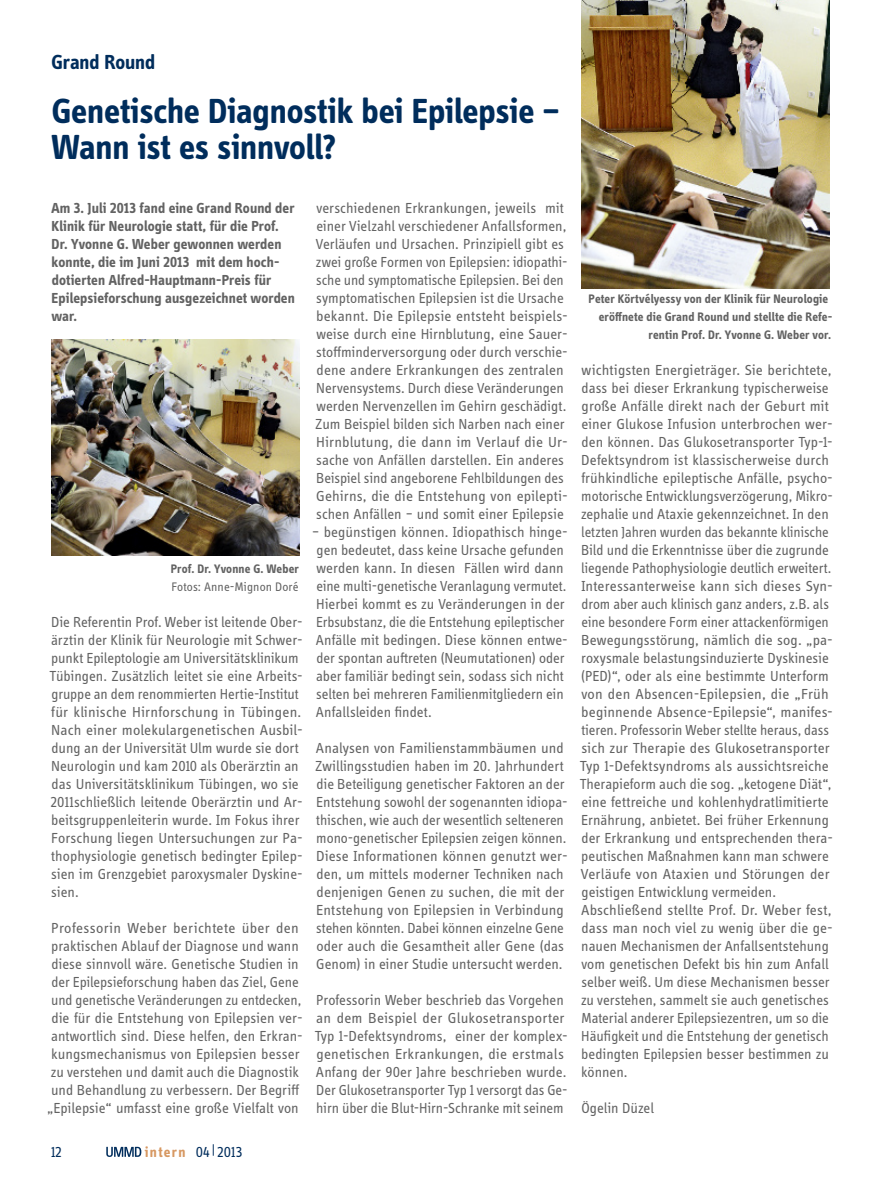
<style>
.page{position:relative;width:893px;height:1191px;background:#fff}
.page>*{position:absolute;margin:0;border:0;box-sizing:border-box;transform-origin:0 0}
.t1{font:700 36px/36px "Info Display OT";letter-spacing:-.005em;color:#002d5c}
.t2{font:700 21px "Info Display OT";color:#002d5c}
.t3{font:15px/18px "Info Display OT";color:#626262}
.t4{font:700 15px/18px "Info Display OT";letter-spacing:.005em;color:#626262}
.t5{font:15px "Info Display OT";color:#002d5c}
.t6{font:700 12.75px "Info Display OT";letter-spacing:.015em;color:#626262}
.t7{font:12.75px "Info Display OT";letter-spacing:.01em;color:#626262}
.s1{font-weight:700;color:#d79862}
</style>
<div class="page">
<img style="left:581px;top:0;width:248px;height:288px">
<img style="left:51px;top:339px;width:248px;height:216px">
<svg style="left:106px;top:1146px;width:35px;height:11px"></svg>
<h2 class="t2" style="left:51px;top:49px;width:105px">Grand Round</h2>
<h1 class="t1" style="left:52px;top:93px;width:510px">Genetische Diagnostik bei Epilepsie –<br>Wann ist es sinnvoll?</h1>
<p class="t4" style="left:51px;top:199px;width:245px">Am 3. Juli 2013 fand eine Grand Round der Klinik für Neurologie statt, für die Prof.<br>Dr. Yvonne G. Weber gewonnen werden konnte, die im Juni 2013 mit dem hoch&shy;dotierten Alfred-Hauptmann-Preis für Epilepsieforschung ausgezeichnet worden war.</p>
<p class="t6" style="left:171px;top:561px;width:130px">Prof. Dr. Yvonne G. Weber</p>
<p class="t7" style="left:171px;top:579px;width:129px">Fotos: Anne-Mignon Doré</p>
<p class="t3" style="left:50px;top:613px;width:255px">Die Referentin Prof. Weber ist leitende Ober&shy;ärztin der Klinik für Neurologie mit Schwer&shy;punkt Epileptologie am Universitätsklinikum Tübingen. Zusätzlich leitet sie eine Arbeits&shy;gruppe an dem renommierten Hertie-Institut für klinische Hirnforschung in Tübingen.<br>Nach einer molekulargenetischen Ausbil&shy;dung an der Universität Ulm wurde sie dort Neurologin und kam 2010 als Oberärztin an das Universitätsklinikum Tübingen, wo sie 2011schließlich leitende Oberärztin und Ar&shy;beitsgruppenleiterin wurde. Im Fokus ihrer Forschung liegen Untersuchungen zur Pa&shy;thophysiologie genetisch bedingter Epilep&shy;sien im Grenzgebiet paroxysmaler Dyskine&shy;sien.</p>
<p class="t3" style="left:47px;top:919px;width:257px">Professorin Weber berichtete über den praktischen Ablauf der Diagnose und wann diese sinnvoll wäre. Genetische Studien in der Epilepsieforschung haben das Ziel, Gene und genetische Veränderungen zu entdecken, die für die Entstehung von Epilepsien ver&shy;antwortlich sind. Diese helfen, den Erkran&shy;kungsmechanismus von Epilepsien besser zu verstehen und damit auch die Diagnostik und Behandlung zu verbessern. Der Begriff „Epilepsie“ umfasst eine große Vielfalt von</p>
<p class="t3" style="left:315px;top:199px;width:254px">verschiedenen Erkrankungen, jeweils mit einer Vielzahl verschiedener Anfallsformen, Verläufen und Ursachen. Prinzipiell gibt es zwei große Formen von Epilepsien: idiopathi&shy;sche und symptomatische Epilepsien. Bei den symptomatischen Epilepsien ist die Ursache bekannt. Die Epilepsie entsteht beispiels&shy;weise durch eine Hirnblutung, eine Sauer&shy;stoffminderversorgung oder durch verschie&shy;dene andere Erkrankungen des zentralen Nervensystems. Durch diese Veränderungen werden Nervenzellen im Gehirn geschädigt.<br>Zum Beispiel bilden sich Narben nach einer Hirnblutung, die dann im Verlauf die Ur&shy;sache von Anfällen darstellen. Ein anderes Beispiel sind angeborene Fehlbildungen des Gehirns, die die Entstehung von epilepti&shy;schen Anfällen – und somit einer Epilepsie</p>
<p class="t3" style="left:312px;top:523px;width:257px">– begünstigen können. Idiopathisch hinge&shy;gen bedeutet, dass keine Ursache gefunden werden kann. In diesen Fällen wird dann eine multi-genetische Veranlagung vermutet.<br>Hierbei kommt es zu Veränderungen in der Erbsubstanz, die die Entstehung epileptischer Anfälle mit bedingen. Diese können entwe&shy;der spontan auftreten (Neumutationen) oder aber familiär bedingt sein, sodass sich nicht selten bei mehreren Familienmitgliedern ein Anfallsleiden findet.</p>
<p class="t3" style="left:315px;top:739px;width:254px">Analysen von Familienstammbäumen und Zwillingsstudien haben im 20. Jahrhundert die Beteiligung genetischer Faktoren an der Entstehung sowohl der sogenannten idiopa&shy;thischen, wie auch der wesentlich selteneren mono-genetischer Epilepsien zeigen können.<br>Diese Informationen können genutzt wer&shy;den, um mittels moderner Techniken nach denjenigen Genen zu suchen, die mit der Entstehung von Epilepsien in Verbindung stehen könnten. Dabei können einzelne Gene oder auch die Gesamtheit aller Gene (das Genom) in einer Studie untersucht werden.</p>
<p class="t3" style="left:315px;top:991px;width:255px">Professorin Weber beschrieb das Vorgehen an dem Beispiel der Glukosetransporter Typ 1-Defektsyndroms, einer der komplex&shy;genetischen Erkrankungen, die erstmals Anfang der 90er Jahre beschrieben wurde.<br>Der Glukosetransporter Typ 1 versorgt das Ge&shy;hirn über die Blut-Hirn-Schranke mit seinem</p>
<p class="t5" style="left:51px;top:1143px;width:12px">12</p>
<p class="t5" style="left:145px;top:1143px;width:99px"><span class="s1">intern</span> 04|2013</p>
<p class="t6" style="left:589px;top:291px;width:241px">Peter Körtvélyessy von der Klinik für Neurologie</p>
<p class="t6" style="left:599px;top:309px;width:235px">eröffnete die Grand Round und stellte die Refe-</p>
<p class="t6" style="left:649px;top:327px;width:184px">rentin Prof. Dr. Yvonne G. Weber vor.</p>
<p class="t3" style="left:580px;top:361px;width:255px">wichtigsten Energieträger. Sie berichtete, dass bei dieser Erkrankung typischerweise große Anfälle direkt nach der Geburt mit einer Glukose Infusion unterbrochen wer&shy;den können. Das Glukosetransporter Typ-1- Defektsyndrom ist klassischerweise durch frühkindliche epileptische Anfälle, psycho&shy;motorische Entwicklungsverzögerung, Mikro&shy;zephalie und Ataxie gekennzeichnet. In den letzten Jahren wurden das bekannte klinische Bild und die Erkenntnisse über die zugrunde liegende Pathophysiologie deutlich erweitert.<br>Interessanterweise kann sich dieses Syn&shy;drom aber auch klinisch ganz anders, z.B. als eine besondere Form einer attackenförmigen Bewegungsstörung, nämlich die sog. „pa&shy;roxysmale belastungsinduzierte Dyskinesie (PED)“, oder als eine bestimmte Unterform von den Absencen-Epilepsien, die „Früh beginnende Absence-Epilepsie“, manifes&shy;tieren. Professorin Weber stellte heraus, dass sich zur Therapie des Glukosetransporter Typ 1-Defektsyndroms als aussichtsreiche Therapieform auch die sog. „ketogene Diät“, eine fettreiche und kohlenhydratlimitierte Ernährung, anbietet. Bei früher Erkennung der Erkrankung und entsprechenden thera&shy;peutischen Maßnahmen kann man schwere Verläufe von Ataxien und Störungen der geistigen Entwicklung vermeiden.<br>Abschließend stellte Prof. Dr. Weber fest, dass man noch viel zu wenig über die ge&shy;nauen Mechanismen der Anfallsentstehung vom genetischen Defekt bis hin zum Anfall selber weiß. Um diese Mechanismen besser zu verstehen, sammelt sie auch genetisches Material anderer Epilepsiezentren, um so die Häufigkeit und die Entstehung der genetisch bedingten Epilepsien besser bestimmen zu können.</p>
<p class="t3" style="left:581px;top:1099px;width:74px">Ögelin Düzel</p>
</div>
